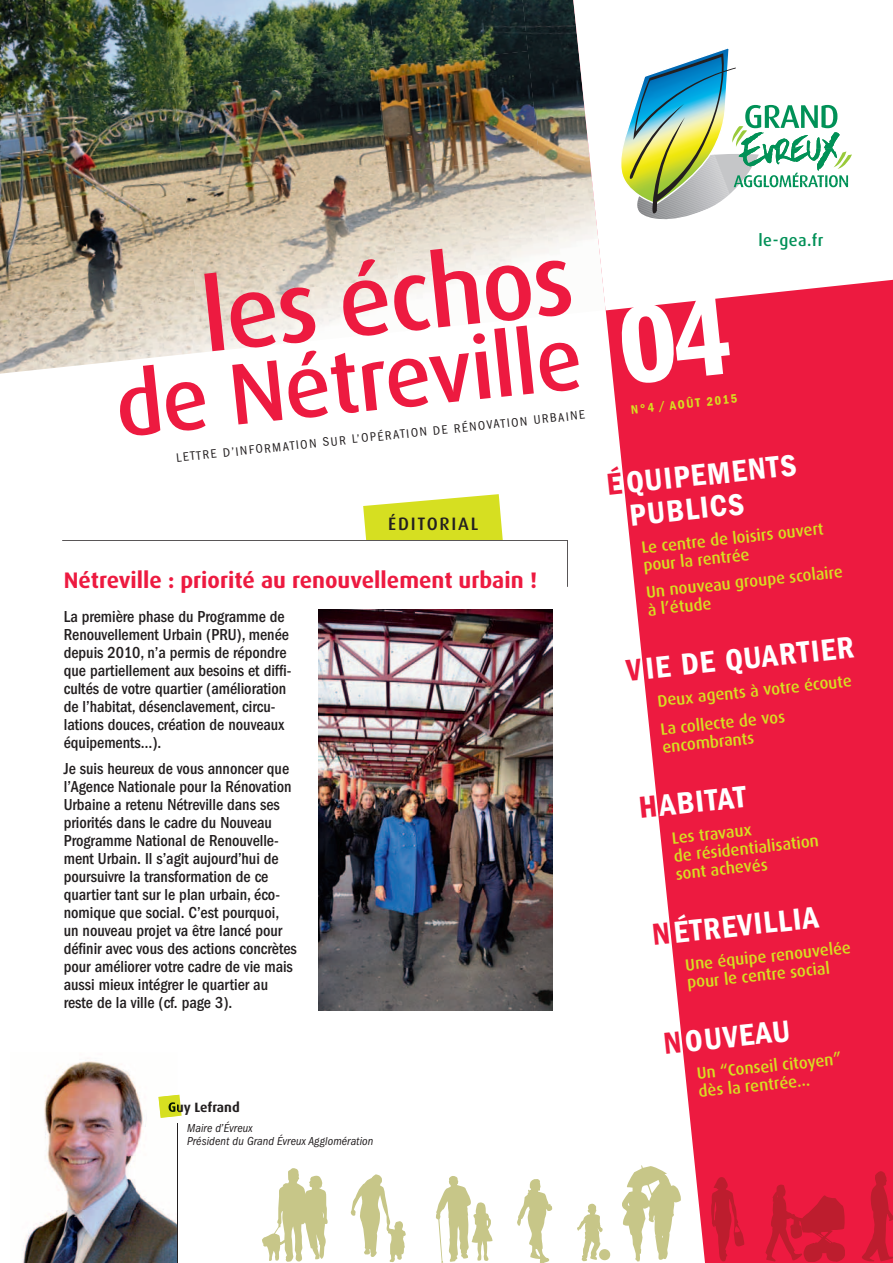
<style>
.page{position:relative;width:893px;height:1263px;background:#fff}
.page>*{position:absolute;margin:0;border:0;box-sizing:border-box;transform-origin:0 0}
.t1{font:500 99.15px "Dax";color:#ed1a40}
.t2{font:500 87px "Dax";color:#ed1a40}
.t3{font:600 condensed 31.5px/33px "Franklin Gothic";color:#fff}
.t4{font:700 22.5px "Dax";color:#ed1a40}
.t5{font:500 18px "Dax";letter-spacing:.1em;color:#231f20}
.t6{font:500 condensed 16.5px/18px "Franklin Gothic";color:#231f20}
.t7{font:500 16.5px/18px "Dax";color:#d6df21}
.t8{font:500 16.5px "Dax";letter-spacing:.03em;color:#009057}
.t9{font:700 13.5px "Dax";color:#231f20}
.t10{font:condensed 12.75px "Franklin Gothic";color:#231f20}
.t11{font:600 condensed 12.75px "Franklin Gothic";color:#d6df21}
.t12{font:italic condensed 12px/13.5px "Franklin Gothic";letter-spacing:.01em;color:#231f20}
.s1{color:#ed1a40}
</style>
<div class="page">
<img style="left:0;top:0;width:165px;height:88px">
<img style="left:165px;top:0;width:204px;height:88px">
<img style="left:369px;top:0;width:153px;height:67px">
<img style="left:522px;top:0;width:51px;height:251px">
<img style="left:0;top:88px;width:174px;height:106px">
<img style="left:174px;top:67px;width:202px;height:127px">
<img style="left:376px;top:51px;width:163px;height:122px">
<img style="left:0;top:194px;width:185px;height:84px">
<img style="left:185px;top:173px;width:202px;height:105px">
<img style="left:387px;top:157px;width:163px;height:121px">
<img style="left:0;top:278px;width:398px;height:96px">
<img style="left:398px;top:262px;width:152px;height:38px">
<svg style="left:583px;top:310px;width:310px;height:953px;fill:#ed1a40"></svg>
<svg style="left:573px;top:0;width:320px;height:310px"></svg>
<svg style="left:619px;top:47px;width:233px;height:177px"></svg>
<svg style="left:177px;top:1095px;width:5px;height:22px"></svg>
<svg style="left:765px;top:1184px;width:80px;height:78px;background:#d41b36"></svg>
<svg style="left:351px;top:1174px;width:55px;height:88px"></svg>
<svg style="left:262px;top:1168px;width:66px;height:94px"></svg>
<svg style="left:577px;top:1204px;width:33px;height:57px"></svg>
<svg style="left:517px;top:1179px;width:35px;height:84px"></svg>
<svg style="left:436px;top:1176px;width:57px;height:87px"></svg>
<svg style="left:622px;top:1165px;width:59px;height:96px"></svg>
<svg style="left:711px;top:1177px;width:33px;height:84px;background:#d51b37"></svg>
<svg style="left:862px;top:1171px;width:31px;height:90px;background:#d61b37"></svg>
<svg style="left:62px;top:494px;width:506px;height:93px"></svg>
<img style="left:319px;top:609px;width:233px;height:401px">
<img style="left:22px;top:1061px;width:155px;height:202px">
<img style="left:158px;top:1095px;width:19px;height:23px">
<img style="left:169px;top:1101px;width:8px;height:14px">
<hr style="left:177px;top:1124px;width:1px;height:139px;background:#231f20">
<svg style="left:618px;top:296px;width:114px;height:89px;background:#ee2c4f"></svg>
<h1 class="t1" style="left:196px;top:262px;width:375px;rotate:-6deg">les échos</h1>
<h2 class="t2" style="left:110px;top:359px;width:470px;rotate:-6deg">de Nétreville</h2>
<p class="t10" style="left:176px;top:450px;width:412px;rotate:-6deg">LETTRE D’INFORMATION SUR L’OPÉRATION DE RÉNOVATION URBAINE</p>
<p class="t5" style="left:388px;top:513px;width:92px">ÉDITORIAL</p>
<h3 class="t4" style="left:64px;top:567px;width:475px">Nétreville : priorité au renouvellement urbain !</h3>
<p class="t6" style="left:64px;top:607px;width:229px">La première phase du Programme de Renouvellement Urbain (PRU), menée depuis 2010, n’a permis de répondre que partiellement aux besoins et diffi&shy;cultés de votre quartier (amélioration de l’habitat, désenclavement, circu&shy;lations douces, création de nouveaux équipements…).</p>
<p class="t6" style="left:64px;top:760px;width:235px">Je suis heureux de vous annoncer que l’Agence Nationale pour la Rénovation Urbaine a retenu Nétreville dans ses priorités dans le cadre du Nouveau Programme National de Renouvelle&shy;ment Urbain. Il s’agit aujourd’hui de poursuivre la transformation de ce quartier tant sur le plan urbain, éco&shy;nomique que social. C’est pourquoi, un nouveau projet va être lancé pour définir avec vous des actions concrètes pour améliorer votre cadre de vie mais aussi mieux intégrer le quartier au reste de la ville (cf. page 3).</p>
<p class="t9" style="left:168px;top:1099px;width:73px">Guy Lefrand</p>
<p class="t12" style="left:187px;top:1121px;width:188px">Maire d’Évreux<br>Président du Grand Évreux Agglomération</p>
<p class="t8" style="left:758px;top:231px;width:67px">le-gea.fr</p>
<p class="t11" style="left:630px;top:402px;width:108px;rotate:-6deg">N°4 / AOÛT 2015</p>
<h3 class="t3" style="left:625px;top:466px;width:172px;text-indent:-20px;rotate:-6deg"><span class="s1">É</span> QUIPEMENTS<br>PUBLICS</h3>
<p class="t7" style="left:641px;top:539px;width:185px;rotate:-6deg">Le centre de loisirs ouvert pour la rentrée</p>
<p class="t7" style="left:645px;top:583px;width:199px;rotate:-6deg">Un nouveau groupe scolaire à l’étude</p>
<h3 class="t3" style="left:625px;top:654px;width:230px;rotate:-6deg"><span class="s1">V</span> IE DE QUARTIER</h3>
<p class="t7" style="left:656px;top:687px;width:196px;line-height:28.7px;rotate:-6deg">Deux agents à votre écoute<br>La collecte de vos</p>
<p class="t7" style="left:662px;top:738px;width:94px;rotate:-6deg">encombrants</p>
<h3 class="t3" style="left:637px;top:792px;width:109px;rotate:-6deg"><span class="s1">H</span> ABITAT</h3>
<p class="t7" style="left:671px;top:829px;width:147px;rotate:-6deg">Les travaux<br>de résidentialisation sont achevés</p>
<h3 class="t3" style="left:651px;top:918px;width:169px;rotate:-6deg"><span class="s1">N</span> ÉTREVILLIA</h3>
<p class="t7" style="left:684px;top:956px;width:168px;rotate:-6deg">Une équipe renouvelée pour le centre social</p>
<h3 class="t3" style="left:662px;top:1027px;width:129px;rotate:-6deg"><span class="s1">N</span> OUVEAU</h3>
<p class="t7" style="left:696px;top:1065px;width:147px;rotate:-6deg">Un “Conseil citoyen” dès la rentrée...</p>
</div>
